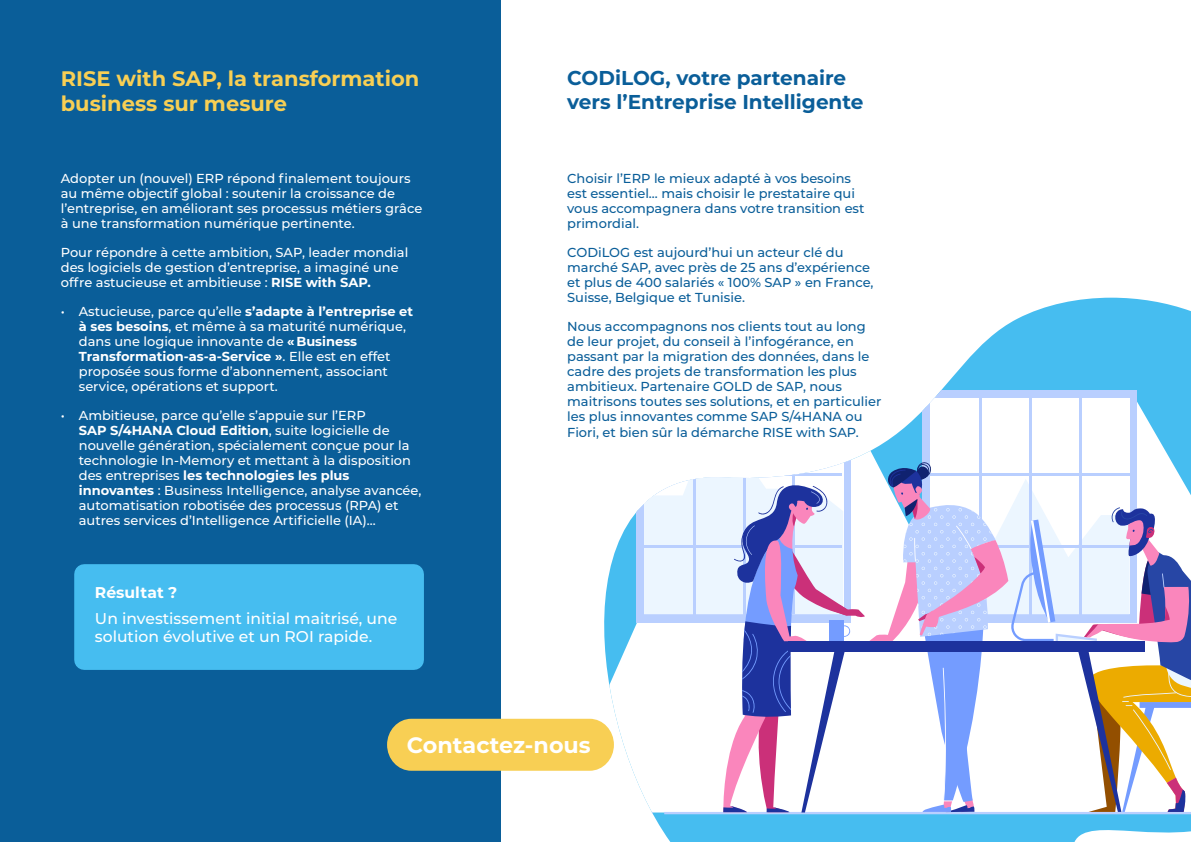
<style>
.page{position:relative;width:1191px;height:842px;background:#fff}
.page>*{position:absolute;margin:0;border:0;box-sizing:border-box;transform-origin:0 0}
.t1{font:700 22.3px "Montserrat";color:#fff}
.titre{font:700 21px/25.2px "Montserrat";color:#f8cf54}
.titre-2{font:700 20px/24.1px "Montserrat";color:#0a5e99}
.t2{font:500 15.6px/18px "Montserrat";color:#fff}
.t3{font:700 15.6px "Montserrat";color:#fff}
.t4{font:500 13px/15px "Montserrat";color:#fff}
.t5{font:500 13px/15.1px "Montserrat";color:#0a5e99}
.s1{font-weight:700}
</style>
<div class="page">
<div style="left:0;top:0;width:500px;height:842px;background:#0a5e99"></div>
<svg style="left:653px;top:298px;width:538px;height:544px"></svg>
<svg style="left:559px;top:395px;width:363px;height:393px"></svg>
<svg style="left:636px;top:390px;width:214px;height:232px"></svg>
<div style="left:644px;top:398px;width:199px;height:216px;background:#fff"></div>
<hr style="left:693px;top:399px;width:2px;height:216px;background:#b9cfff">
<hr style="left:792px;top:399px;width:3px;height:214px;background:#b9cfff">
<hr style="left:743px;top:399px;width:2px;height:216px;background:#b9cfff">
<svg style="left:1137px;top:396px;width:54px;height:47px;fill:#46bdf0"></svg>
<div style="left:922px;top:390px;width:215px;height:232px;background:#b9cfff"></div>
<div style="left:930px;top:398px;width:199px;height:216px;background:#fff"></div>
<hr style="left:979px;top:397px;width:2px;height:218px;background:#b9cfff">
<hr style="left:1078px;top:397px;width:3px;height:218px;background:#b9cfff">
<hr style="left:1029px;top:397px;width:2px;height:218px;background:#b9cfff">
<hr style="left:600px;top:812px;width:36px;height:2px;background:#b9cfff">
<svg style="left:640px;top:443px;width:551px;height:371px"></svg>
<div style="left:74px;top:564px;width:350px;height:106px;background:#46bdf0"></div>
<div style="left:387px;top:719px;width:227px;height:52px;background:#f8cf54;border-radius:25px"></div>
<p class="titre" style="left:61px;top:64px;width:360px">RISE with SAP, la transformation business sur mesure</p>
<p class="t4" style="left:61px;top:170px;width:363px">Adopter un (nouvel) ERP répond finalement toujours au même objectif global : soutenir la croissance de l’entreprise, en améliorant ses processus métiers grâce à une transformation numérique pertinente.</p>
<p class="t4" style="left:61px;top:244px;width:349px">Pour répondre à cette ambition, SAP, leader mondial des logiciels de gestion d’entreprise, a imaginé une offre astucieuse et ambitieuse : <span class="s1">RISE with SAP.</span></p>
<p class="t4" style="left:79px;top:303px;width:336px;text-indent:-18px">• Astucieuse, parce qu’elle <span class="s1">s’adapte à l’entreprise et à ses besoins</span>, et même à sa maturité numérique, dans une logique innovante de <span class="s1">« Business Transformation-as-a-Service »</span>. Elle est en effet proposée sous forme d’abonnement, associant service, opérations et support.</p>
<p class="t4" style="left:79px;top:408px;width:344px;text-indent:-18px">• Ambitieuse, parce qu’elle s’appuie sur l’ERP<br><span class="s1">SAP S/4HANA Cloud Edition</span>, suite logicielle de nouvelle génération, spécialement conçue pour la technologie In-Memory et mettant à la disposition des entreprises <span class="s1">les technologies les plus innovantes</span> : Business Intelligence, analyse avancée, automatisation robotisée des processus (RPA) et autres services d’Intelligence Artificielle (IA)...</p>
<p class="t3" style="left:95px;top:581px;width:84px">Résultat ?</p>
<p class="t2" style="left:95px;top:609px;width:304px">Un investissement initial maitrisé, une solution évolutive et un ROI rapide.</p>
<p class="titre-2" style="left:567px;top:64px;width:298px">CODiLOG, votre partenaire vers l’Entreprise Intelligente</p>
<p class="t5" style="left:567px;top:170px;width:299px">Choisir l’ERP le mieux adapté à vos besoins est essentiel... mais choisir le prestataire qui vous accompagnera dans votre transition est primordial.</p>
<p class="t5" style="left:567px;top:244px;width:308px">CODiLOG est aujourd’hui un acteur clé du marché SAP, avec près de 25 ans d’expérience et plus de 400 salariés « 100% SAP » en France, Suisse, Belgique et Tunisie.</p>
<p class="t5" style="left:567px;top:318px;width:316px">Nous accompagnons nos clients tout au long de leur projet, du conseil à l’infogérance, en passant par la migration des données, dans le cadre des projets de transformation les plus ambitieux. Partenaire GOLD de SAP, nous maitrisons toutes ses solutions, et en particulier les plus innovantes comme SAP S/4HANA ou Fiori, et bien sûr la démarche RISE with SAP.</p>
<p class="t1" style="left:407px;top:729px;width:185px">Contactez-nous</p>
</div>
